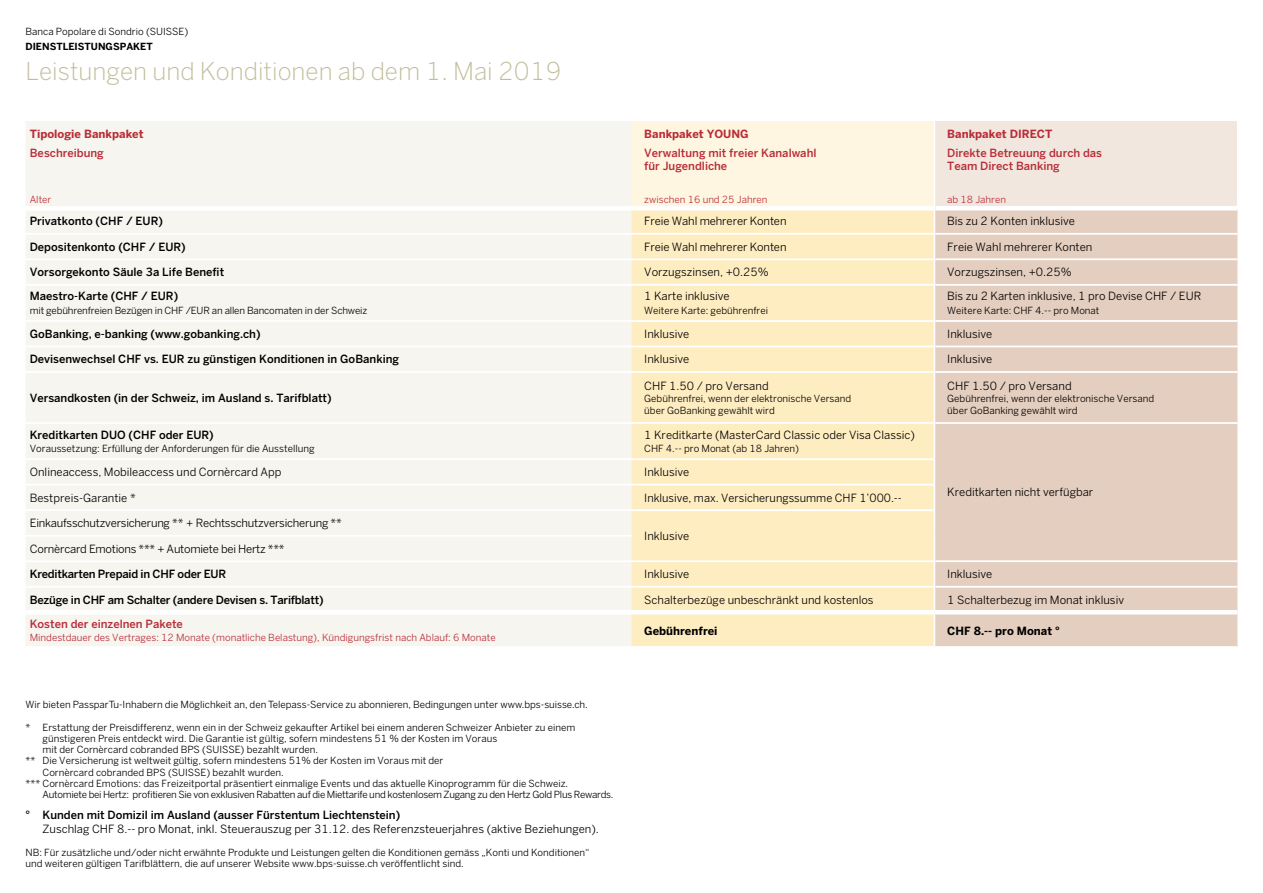
<style>
.page{position:relative;width:1263px;height:893px;background:#fff}
.page>*{position:absolute;margin:0;border:0;box-sizing:border-box;transform-origin:0 0}
.t1{font:300 24.3px "Benton Sans TF";color:#c2bd9a}
.t2{font:11.25px "Benton Sans TF";color:#000}
.t3{font:500 11.25px "Benton Sans TF";color:#000}
.t4{font:500 11.25px/13.5px "Benton Sans TF";color:#b82d38}
.t5{font:11.25px "Benton Sans TF";letter-spacing:-.02em;color:#000}
.t6{font:500 11.25px "Benton Sans TF";letter-spacing:-.02em;color:#000}
.t7{font:700 11.25px "Benton Sans TF";color:#b82d38}
.t8{font:700 11.25px "Benton Sans TF";color:#000}
.t9{font:9.75px/12px "Benton Sans TF";color:#000}
.t10{font:9.75px "Benton Sans TF";color:#b82d38}
.t11{font:9.75px "Benton Sans TF";letter-spacing:-.03em;color:#000}
.t12{font:700 9.75px "Benton Sans TF";color:#000}
</style>
<div class="page">
<div style="left:26px;top:121px;width:605px;height:525px;background:#f6f5ef"></div>
<div style="left:631px;top:121px;width:303px;height:87px;background:#fff6e1"></div>
<div style="left:934px;top:121px;width:303px;height:87px;background:#f2e7df"></div>
<div style="left:631px;top:211px;width:303px;height:435px;background:#ffedc2"></div>
<div style="left:935px;top:211px;width:302px;height:435px;background:#e4cebf"></div>
<hr style="left:26px;top:233px;width:605px;height:2px;background:#fff">
<hr style="left:631px;top:233px;width:303px;height:2px;background:#fff">
<hr style="left:935px;top:233px;width:302px;height:2px;background:#fff">
<hr style="left:26px;top:258px;width:605px;height:2px;background:#fff">
<hr style="left:631px;top:258px;width:303px;height:2px;background:#fff">
<hr style="left:935px;top:258px;width:302px;height:2px;background:#fff">
<hr style="left:26px;top:284px;width:605px;height:2px;background:#fff">
<hr style="left:631px;top:284px;width:303px;height:2px;background:#fff">
<hr style="left:935px;top:284px;width:302px;height:2px;background:#fff">
<hr style="left:26px;top:320px;width:605px;height:2px;background:#fff">
<hr style="left:631px;top:320px;width:303px;height:2px;background:#fff">
<hr style="left:935px;top:320px;width:302px;height:2px;background:#fff">
<hr style="left:26px;top:346px;width:605px;height:1px;background:#fff">
<hr style="left:631px;top:346px;width:303px;height:1px;background:#fff">
<hr style="left:935px;top:346px;width:302px;height:1px;background:#fff">
<hr style="left:26px;top:371px;width:605px;height:2px;background:#fff">
<hr style="left:631px;top:371px;width:303px;height:2px;background:#fff">
<hr style="left:935px;top:371px;width:302px;height:2px;background:#fff">
<hr style="left:26px;top:422px;width:605px;height:2px;background:#fff">
<hr style="left:631px;top:422px;width:303px;height:2px;background:#fff">
<hr style="left:935px;top:422px;width:302px;height:2px;background:#fff">
<hr style="left:26px;top:458px;width:605px;height:2px;background:#fff">
<hr style="left:631px;top:458px;width:303px;height:2px;background:#fff">
<hr style="left:26px;top:484px;width:605px;height:2px;background:#fff">
<hr style="left:631px;top:484px;width:303px;height:2px;background:#fff">
<hr style="left:26px;top:509px;width:605px;height:2px;background:#fff">
<hr style="left:631px;top:509px;width:303px;height:2px;background:#fff">
<hr style="left:26px;top:535px;width:605px;height:2px;background:#fff">
<hr style="left:26px;top:560px;width:605px;height:2px;background:#fff">
<hr style="left:631px;top:560px;width:303px;height:2px;background:#fff">
<hr style="left:935px;top:560px;width:302px;height:2px;background:#fff">
<hr style="left:26px;top:586px;width:605px;height:2px;background:#fff">
<hr style="left:631px;top:586px;width:303px;height:2px;background:#fff">
<hr style="left:935px;top:586px;width:302px;height:2px;background:#fff">
<div style="left:26px;top:206px;width:605px;height:5px;background:#fff"></div>
<div style="left:631px;top:206px;width:303px;height:5px;background:#fff"></div>
<div style="left:935px;top:206px;width:302px;height:5px;background:#fff"></div>
<hr style="left:934px;top:121px;width:1px;height:87px;background:#fff">
<hr style="left:26px;top:610px;width:605px;height:4px;background:#fff">
<hr style="left:631px;top:610px;width:303px;height:4px;background:#fff">
<hr style="left:934px;top:610px;width:303px;height:4px;background:#fff">
<p class="t9" style="left:26px;top:26px;width:164px">Banca Popolare di Sondrio (SUISSE)</p>
<p class="t12" style="left:26px;top:41px;width:129px">DIENSTLEISTUNGSPAKET</p>
<h1 class="t1" style="left:26px;top:57px;width:537px">Leistungen und Konditionen ab dem 1. Mai 2019</h1>
<p class="t7" style="left:30px;top:127px;width:115px">Tipologie Bankpaket</p>
<p class="t4" style="left:30px;top:146px;width:76px">Beschreibung</p>
<p class="t10" style="left:30px;top:194px;width:23px">Alter</p>
<p class="t7" style="left:644px;top:127px;width:106px">Bankpaket YOUNG</p>
<p class="t4" style="left:644px;top:146px;width:174px">Verwaltung mit freier Kanalwahl für Jugendliche</p>
<p class="t10" style="left:644px;top:194px;width:125px">zwischen 16 und 25 Jahren</p>
<p class="t7" style="left:947px;top:127px;width:107px">Bankpaket DIRECT</p>
<p class="t4" style="left:947px;top:146px;width:156px">Direkte Betreuung durch das<br>Team Direct Banking</p>
<p class="t10" style="left:947px;top:194px;width:60px">ab 18 Jahren</p>
<p class="t3" style="left:30px;top:215px;width:135px">Privatkonto (CHF / EUR)</p>
<p class="t2" style="left:644px;top:215px;width:144px">Freie Wahl mehrerer Konten</p>
<p class="t2" style="left:947px;top:215px;width:129px">Bis zu 2 Konten inklusive</p>
<p class="t3" style="left:30px;top:240px;width:157px">Depositenkonto (CHF / EUR)</p>
<p class="t2" style="left:644px;top:240px;width:144px">Freie Wahl mehrerer Konten</p>
<p class="t2" style="left:947px;top:240px;width:147px">Freie Wahl mehrerer Konten</p>
<p class="t3" style="left:30px;top:266px;width:196px">Vorsorgekonto Säule 3a Life Benefit</p>
<p class="t2" style="left:644px;top:266px;width:126px">Vorzugszinsen, +0.25%</p>
<p class="t2" style="left:947px;top:266px;width:126px">Vorzugszinsen, +0.25%</p>
<p class="t3" style="left:30px;top:290px;width:150px">Maestro-Karte (CHF / EUR)</p>
<p class="t9" style="left:30px;top:304px;width:339px">mit gebührenfreien Bezügen in CHF /EUR an allen Bancomaten in der Schweiz</p>
<p class="t2" style="left:947px;top:290px;width:255px">Bis zu 2 Karten inklusive, 1 pro Devise CHF / EUR</p>
<p class="t9" style="left:947px;top:304px;width:154px">Weitere Karte: CHF 4.-- pro Monat</p>
<p class="t2" style="left:644px;top:290px;width:87px">1 Karte inklusive</p>
<p class="t9" style="left:644px;top:304px;width:125px">Weitere Karte: gebührenfrei</p>
<p class="t3" style="left:30px;top:327px;width:232px">GoBanking, e-banking (www.gobanking.ch)</p>
<p class="t2" style="left:644px;top:327px;width:47px">Inklusive</p>
<p class="t2" style="left:947px;top:327px;width:47px">Inklusive</p>
<p class="t3" style="left:30px;top:353px;width:371px">Devisenwechsel CHF vs. EUR zu günstigen Konditionen in GoBanking</p>
<p class="t2" style="left:644px;top:353px;width:47px">Inklusive</p>
<p class="t2" style="left:947px;top:353px;width:47px">Inklusive</p>
<p class="t3" style="left:30px;top:391px;width:303px">Versandkosten (in der Schweiz, im Ausland s. Tarifblatt)</p>
<p class="t2" style="left:947px;top:379px;width:126px">CHF 1.50 / pro Versand</p>
<p class="t9" style="left:947px;top:392px;width:208px">Gebührenfrei, wenn der elektronische Versand über GoBanking gewählt wird</p>
<p class="t2" style="left:644px;top:379px;width:126px">CHF 1.50 / pro Versand</p>
<p class="t9" style="left:644px;top:392px;width:208px">Gebührenfrei, wenn der elektronische Versand über GoBanking gewählt wird</p>
<p class="t3" style="left:30px;top:428px;width:185px">Kreditkarten DUO (CHF oder EUR)</p>
<p class="t9" style="left:30px;top:443px;width:286px">Voraussetzung: Erfüllung der Anforderungen für die Ausstellung</p>
<p class="t2" style="left:644px;top:428px;width:272px">1 Kreditkarte (MasterCard Classic oder Visa Classic)</p>
<p class="t9" style="left:644px;top:443px;width:156px">CHF 4.-- pro Monat (ab 18 Jahren)</p>
<p class="t2" style="left:30px;top:465px;width:253px">Onlineaccess, Mobileaccess und Cornèrcard App</p>
<p class="t2" style="left:644px;top:465px;width:47px">Inklusive</p>
<p class="t2" style="left:30px;top:491px;width:107px">Bestpreis-Garantie *</p>
<p class="t2" style="left:644px;top:491px;width:259px">Inklusive, max. Versicherungssumme CHF 1’000.--</p>
<p class="t5" style="left:30px;top:516px;width:314px">Einkaufsschutzversicherung ** + Rechtsschutzversicherung **</p>
<p class="t2" style="left:644px;top:529px;width:47px">Inklusive</p>
<p class="t5" style="left:30px;top:542px;width:256px">Cornèrcard Emotions *** + Automiete bei Hertz ***</p>
<p class="t6" style="left:30px;top:568px;width:198px">Kreditkarten Prepaid in CHF oder EUR</p>
<p class="t2" style="left:644px;top:568px;width:47px">Inklusive</p>
<p class="t2" style="left:947px;top:568px;width:47px">Inklusive</p>
<p class="t6" style="left:30px;top:593px;width:295px">Bezüge in CHF am Schalter (andere Devisen s. Tarifblatt)</p>
<p class="t2" style="left:644px;top:593px;width:231px">Schalterbezüge unbeschränkt und kostenlos</p>
<p class="t2" style="left:947px;top:593px;width:178px">1 Schalterbezug im Monat inklusiv</p>
<p class="t4" style="left:30px;top:617px;width:155px">Kosten der einzelnen Pakete</p>
<p class="t10" style="left:30px;top:632px;width:467px">Mindestdauer des Vertrages: 12 Monate (monatliche Belastung), Kündigungsfrist nach Ablauf: 6 Monate</p>
<p class="t2" style="left:947px;top:486px;width:148px">Kreditkarten nicht verfügbar</p>
<p class="t8" style="left:644px;top:624px;width:75px">Gebührenfrei</p>
<p class="t8" style="left:947px;top:624px;width:114px">CHF 8.-- pro Monat °</p>
<p class="t9" style="left:26px;top:699px;width:564px">Wir bieten PassparTu-Inhabern die Möglichkeit an, den Telepass-Service zu abonnieren, Bedingungen unter www.bps-suisse.ch.</p>
<p class="t9" style="left:26px;top:721px;width:551px">* Erstattung der Preisdifferenz, wenn ein in der Schweiz gekaufter Artikel bei einem anderen Schweizer Anbieter zu einem</p>
<p class="t9" style="left:43px;top:732px;width:456px">günstigeren Preis entdeckt wird. Die Garantie ist gültig, sofern mindestens 51 % der Kosten im Voraus</p>
<p class="t9" style="left:43px;top:744px;width:277px">mit der Cornèrcard cobranded BPS (SUISSE) bezahlt wurden.</p>
<p class="t9" style="left:26px;top:755px;width:419px">** Die Versicherung ist weltweit gültig, sofern mindestens 51% der Kosten im Voraus mit der</p>
<p class="t9" style="left:43px;top:766px;width:243px">Cornèrcard cobranded BPS (SUISSE) bezahlt wurden.</p>
<p class="t9" style="left:26px;top:777px;width:544px">*** Cornèrcard Emotions: das Freizeitportal präsentiert einmalige Events und das aktuelle Kinoprogramm für die Schweiz.</p>
<p class="t11" style="left:43px;top:789px;width:572px">Automiete bei Hertz: profitieren Sie von exklusiven Rabatten auf die Miettarife und kostenlosem Zugang zu den Hertz Gold Plus Rewards.</p>
<p class="t3" style="left:26px;top:808px;width:376px">° Kunden mit Domizil im Ausland (ausser Fürstentum Liechtenstein)</p>
<p class="t2" style="left:43px;top:822px;width:558px">Zuschlag CHF 8.-- pro Monat, inkl. Steuerauszug per 31.12. des Referenzsteuerjahres (aktive Beziehungen).</p>
<p class="t9" style="left:26px;top:847px;width:566px;line-height:11.2px">NB: Für zusätzliche und/oder nicht erwähnte Produkte und Leistungen gelten die Konditionen gemäss „Konti und Konditionen“ und weiteren gültigen Tarifblättern, die auf unserer Website www.bps-suisse.ch veröffentlicht sind.</p>
</div>
